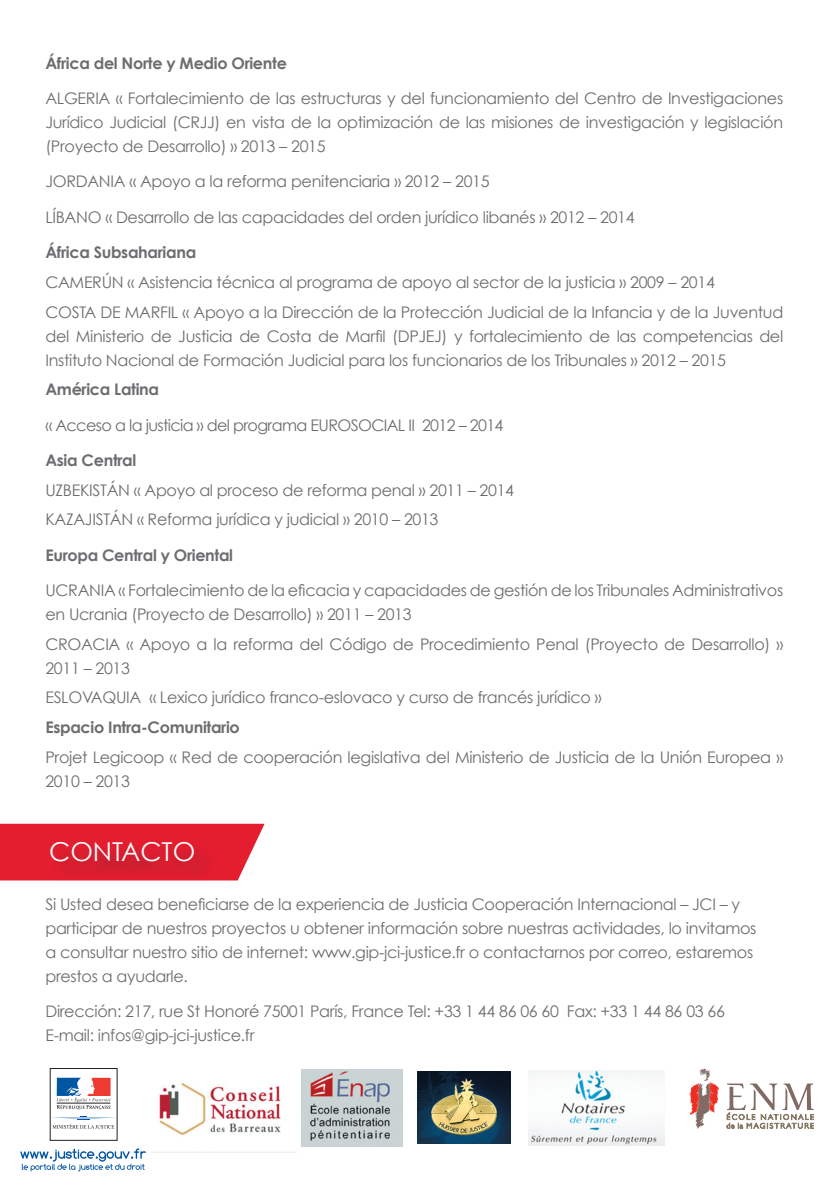
<style>
.page{position:relative;width:840px;height:1191px;background:#fff}
.page>*{position:absolute;margin:0;border:0;box-sizing:border-box;transform-origin:0 0}
.t1{font:26px "Century Gothic";color:#fff}
.t2{font:16px/24px "Century Gothic";letter-spacing:-.02em;color:#6c6d70}
.t3{font:700 16px "Century Gothic";letter-spacing:-.02em;color:#6c6d70}
.t4{font:16px "Century Gothic";letter-spacing:-.04em;color:#6c6d70}
</style>
<div class="page">
<svg style="left:0;top:823px;width:264px;height:57px;background:#e63344"></svg>
<div style="left:52px;top:842px;width:164px;height:41px;background:#772936;opacity:.75"></div>
<img style="left:159px;top:1083px;width:122px;height:52px">
<img style="left:301px;top:1069px;width:101px;height:77px">
<img style="left:417px;top:1071px;width:93px;height:72px">
<img style="left:528px;top:1070px;width:136px;height:75px">
<svg style="left:726px;top:1083px;width:87px;height:45px"></svg>
<svg style="left:689px;top:1068px;width:29px;height:60px"></svg>
<svg style="left:56px;top:1077px;width:55px;height:32px"></svg>
<svg style="left:50px;top:1116px;width:67px;height:12px"></svg>
<svg style="left:20px;top:1148px;width:126px;height:23px"></svg>
<p class="t3" style="left:45px;top:53px;width:243px">África del Norte y Medio Oriente</p>
<p class="t2" style="left:45px;top:86px;width:739px;text-align:justify">ALGERIA « Fortalecimiento de las estructuras y del funcionamiento del Centro de Investigaciones Jurídico Judicial (CRJJ) en vista de la optimización de las misiones de investigación y legislación (Proyecto de Desarrollo) » 2013 – 2015</p>
<p class="t2" style="left:45px;top:169px;width:445px">JORDANIA « Apoyo a la reforma penitenciaria » 2012 – 2015</p>
<p class="t2" style="left:45px;top:205px;width:590px">LÍBANO « Desarrollo de las capacidades del orden jurídico libanés » 2012 – 2014</p>
<p class="t3" style="left:45px;top:242px;width:152px">África Subsahariana</p>
<p class="t2" style="left:45px;top:267px;width:739px;line-height:29.6px">CAMERÚN « Asistencia técnica al programa de apoyo al sector de la justicia » 2009 – 2014<br>COSTA DE MARFIL « Apoyo a la Dirección de la Protección Judicial de la Infancia y de la Juventud</p>
<p class="t2" style="left:45px;top:323px;width:739px">del Ministerio de Justicia de Costa de Marfil (DPJEJ) y fortalecimiento de las competencias del<br>Instituto Nacional de Formación Judicial para los funcionarios de los Tribunales » 2012 – 2015</p>
<p class="t3" style="left:45px;top:379px;width:115px">América Latina</p>
<p class="t4" style="left:45px;top:415px;width:459px">« Acceso a la justicia » del programa EUROSOCIAL II 2012 – 2014</p>
<p class="t3" style="left:45px;top:450px;width:92px">Asia Central</p>
<p class="t2" style="left:45px;top:475px;width:470px;line-height:29.6px">UZBEKISTÁN « Apoyo al proceso de reforma penal » 2011 – 2014<br>KAZAJISTÁN « Reforma jurídica y judicial » 2010 – 2013</p>
<p class="t3" style="left:45px;top:545px;width:189px">Europa Central y Oriental</p>
<p class="t2" style="left:45px;top:578px;width:739px">UCRANIA « Fortalecimiento de la eficacia y capacidades de gestión de los Tribunales Administrativos en Ucrania (Proyecto de Desarrollo) » 2011 – 2013</p>
<p class="t2" style="left:45px;top:631px;width:739px">CROACIA « Apoyo a la reforma del Código de Procedimiento Penal (Proyecto de Desarrollo) »<br>2011 – 2013</p>
<p class="t2" style="left:45px;top:685px;width:557px">ESLOVAQUIA « Lexico jurídico franco-eslovaco y curso de francés jurídico »</p>
<p class="t3" style="left:45px;top:717px;width:196px">Espacio Intra-Comunitario</p>
<p class="t2" style="left:45px;top:744px;width:738px">Projet Legicoop « Red de cooperación legislativa del Ministerio de Justicia de la Unión Europea »<br>2010 – 2013</p>
<h1 class="t1" style="left:49px;top:836px;width:145px">CONTACTO</h1>
<p class="t2" style="left:45px;top:891px;width:712px">Si Usted desea beneficiarse de la experiencia de Justicia Cooperación Internacional – JCI – y participar de nuestros proyectos u obtener información sobre nuestras actividades, lo invitamos a consultar nuestro sitio de internet: www.gip-jci-justice.fr o contactarnos por correo, estaremos prestos a ayudarle.</p>
<p class="t2" style="left:45px;top:998px;width:680px">Dirección: 217, rue St Honoré 75001 París, France Tel: +33 1 44 86 06 60 Fax: +33 1 44 86 03 66<br>E-mail: infos@gip-jci-justice.fr</p>
</div>
